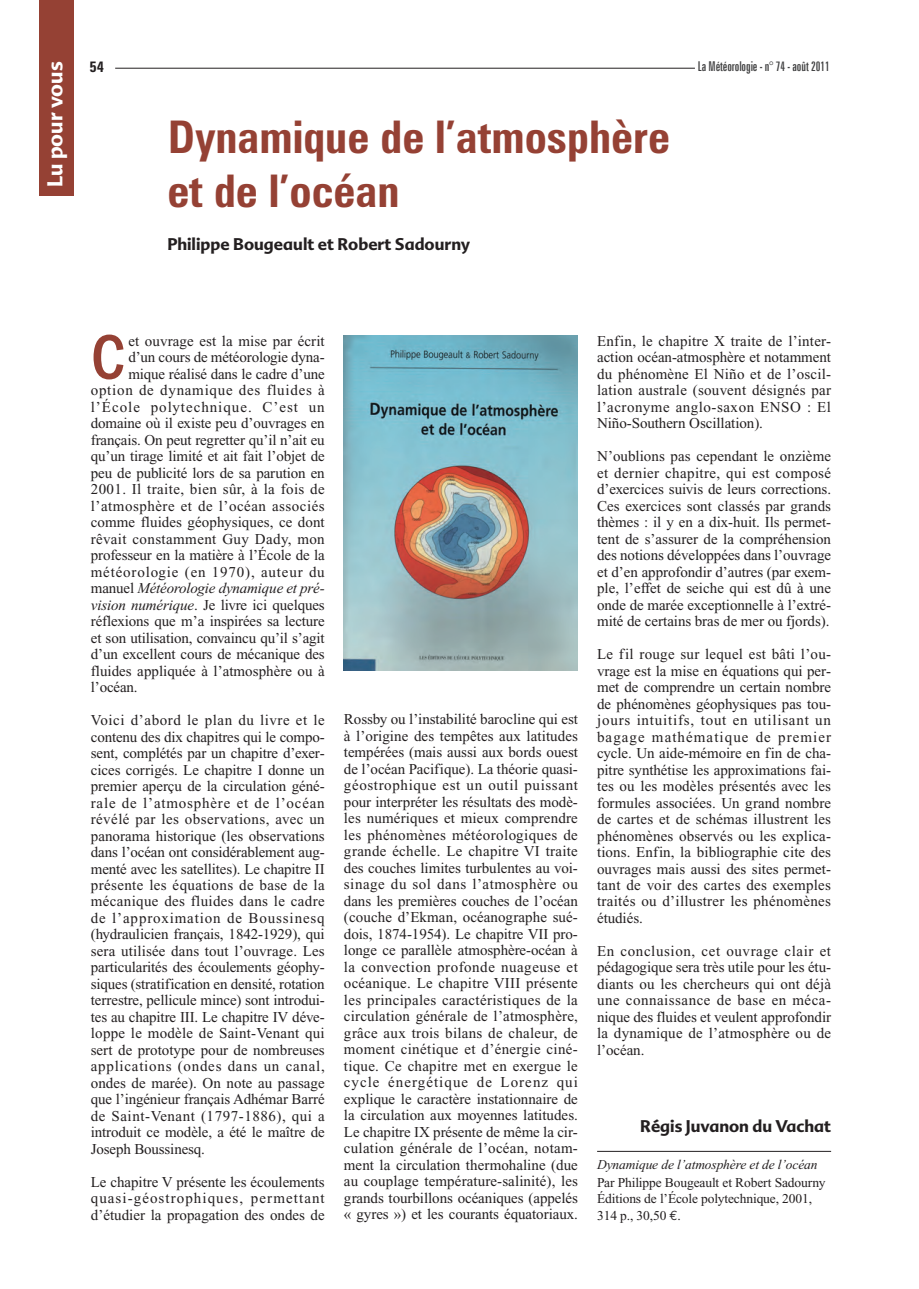
<style>
.page{position:relative;width:919px;height:1289px;background:#fff}
.page>*{position:absolute;margin:0;border:0;box-sizing:border-box;transform-origin:0 0}
.t1{font:500 condensed 64.95px "Franklin Gothic";color:#954134}
.t2{font:700 condensed 45px/54px "Zurich BT";color:#954134}
.t3{font:700 21px "Advert";color:#fff}
.t4{font:700 16.5px "Advert";color:#231f20}
.t5{font:15px/16.5px "Times New Roman";letter-spacing:-.005em;color:#231f20;text-align:justify}
.t6{font:15px "Times New Roman";letter-spacing:.025em;color:#231f20}
.t7{font:italic 15px "Times New Roman";letter-spacing:-.01em;color:#231f20}
.t8{font:15px "Times New Roman";letter-spacing:.035em;color:#231f20}
.t9{font:15px "Times New Roman";letter-spacing:.055em;color:#231f20}
.t10{font:15px "Times New Roman";letter-spacing:.05em;color:#231f20}
.t11{font:15px "Times New Roman";letter-spacing:.065em;color:#231f20}
.t12{font:700 condensed 15px "Zurich BT";color:#231f20}
.t13{font:13.5px/16.5px "Times New Roman";letter-spacing:-.01em;color:#231f20}
.t14{font:italic 13.5px "Times New Roman";letter-spacing:-.01em;color:#231f20}
.t15{font:extra-condensed 13.5px "Zurich BT";letter-spacing:-.005em;color:#3e3e3f}
.s1{font-style:normal}
.s2{font-style:italic}
.s3{font-family:"Euro Mono"}
</style>
<div class="page">
<hr style="left:115px;top:68px;width:580px;height:1px;background:#231f20">
<div style="left:40px;top:0;width:34px;height:196px;background:#954134"></div>
<img style="left:344px;top:335px;width:234px;height:335px">
<hr style="left:597px;top:1151px;width:234px;height:1px;background:#231f20">
<h3 class="t3" style="left:43px;top:187px;width:127px;rotate:-90deg">Lu pour vous</h3>
<p class="t12" style="left:89px;top:62px;width:16px">54</p>
<p class="t15" style="left:698px;top:62px;width:133px">La Météorologie - n° 74 - août 2011</p>
<h2 class="t2" style="left:167px;top:114px;width:504px">Dynamique de l’atmosphère et de l’océan</h2>
<p class="t4" style="left:167px;top:234px;width:304px">Philippe Bougeault et Robert Sadourny</p>
<h1 class="t1" style="left:91px;top:335px;width:36px">C</h1>
<p class="t5" style="left:128px;top:334px;width:198px">et ouvrage est la mise par écrit</p>
<p class="t5" style="left:128px;top:350px;width:198px">d’un cours de météorologie dyna-</p>
<p class="t5" style="left:128px;top:367px;width:198px">mique réalisé dans le cadre d’une</p>
<p class="t10" style="left:91px;top:385px;width:235px">option de dynamique des fluides à</p>
<p class="t11" style="left:91px;top:401px;width:235px">l’École polytechnique. C’est un</p>
<p class="t5" style="left:91px;top:416px;width:235px">domaine où il existe peu d’ouvrages en</p>
<p class="t5" style="left:91px;top:433px;width:235px">français. On peut regretter qu’il n’ait eu</p>
<p class="t5" style="left:91px;top:449px;width:235px">qu’un tirage limité et ait fait l’objet de</p>
<p class="t5" style="left:91px;top:466px;width:235px">peu de publicité lors de sa parution en</p>
<p class="t6" style="left:91px;top:483px;width:235px">2001. Il traite, bien sûr, à la fois de</p>
<p class="t8" style="left:91px;top:500px;width:235px">l’atmosphère et de l’océan associés</p>
<p class="t5" style="left:91px;top:515px;width:235px">comme fluides géophysiques, ce dont</p>
<p class="t6" style="left:91px;top:533px;width:235px">rêvait constamment Guy Dady, mon</p>
<p class="t5" style="left:91px;top:548px;width:235px">professeur en la matière à l’École de la</p>
<p class="t9" style="left:91px;top:566px;width:235px">météorologie (en 1970), auteur du</p>
<p class="t7" style="left:91px;top:582px;width:235px"><span class="s1">manuel</span> Météorologie dynamique et pré-</p>
<p class="t5" style="left:91px;top:597px;width:235px"><span class="s2">vision numérique</span>. Je livre ici quelques</p>
<p class="t5" style="left:91px;top:614px;width:235px">réflexions que m’a inspirées sa lecture</p>
<p class="t5" style="left:91px;top:630px;width:235px">et son utilisation, convaincu qu’il s’agit</p>
<p class="t5" style="left:91px;top:647px;width:235px">d’un excellent cours de mécanique des</p>
<p class="t5" style="left:91px;top:663px;width:235px">fluides appliquée à l’atmosphère ou à</p>
<p class="t5" style="left:91px;top:680px;width:48px">l’océan.</p>
<p class="t5" style="left:91px;top:713px;width:235px">Voici d’abord le plan du livre et le contenu des dix chapitres qui le compo&shy;sent, complétés par un chapitre d’exer&shy;cices corrigés. Le chapitre I donne un premier aperçu de la circulation géné&shy;rale de l’atmosphère et de l’océan révélé par les observations, avec un panorama historique (les observations dans l’océan ont considérablement aug&shy;menté avec les satellites). Le chapitre II présente les équations de base de la mécanique des fluides dans le cadre de l’approximation de Boussinesq (hydraulicien français, 1842-1929), qui sera utilisée dans tout l’ouvrage. Les particularités des écoulements géophy&shy;siques (stratification en densité, rotation terrestre, pellicule mince) sont introdui&shy;tes au chapitre III. Le chapitre IV déve&shy;loppe le modèle de Saint-Venant qui sert de prototype pour de nombreuses applications (ondes dans un canal, ondes de marée). On note au passage que l’ingénieur français Adhémar Barré de Saint-Venant (1797-1886), qui a introduit ce modèle, a été le maître de Joseph Boussinesq.</p>
<p class="t5" style="left:91px;top:1174px;width:235px">Le chapitre V présente les écoulements quasi-géostrophiques, permettant d’étudier la propagation des ondes de</p>
<p class="t5" style="left:344px;top:712px;width:235px">Rossby ou l’instabilité barocline qui est à l’origine des tempêtes aux latitudes tempérées (mais aussi aux bords ouest de l’océan Pacifique). La théorie quasi&shy;géostrophique est un outil puissant pour interpréter les résultats des modè&shy;les numériques et mieux comprendre les phénomènes météorologiques de grande échelle. Le chapitre VI traite des couches limites turbulentes au voi&shy;sinage du sol dans l’atmosphère ou dans les premières couches de l’océan (couche d’Ekman, océanographe sué&shy;dois, 1874-1954). Le chapitre VII pro&shy;longe ce parallèle atmosphère-océan à la convection profonde nuageuse et océanique. Le chapitre VIII présente les principales caractéristiques de la circulation générale de l’atmosphère, grâce aux trois bilans de chaleur, de moment cinétique et d’énergie ciné&shy;tique. Ce chapitre met en exergue le cycle énergétique de Lorenz qui explique le caractère instationnaire de la circulation aux moyennes latitudes.<br>Le chapitre IX présente de même la cir&shy;culation générale de l’océan, notam&shy;ment la circulation thermohaline (due au couplage température-salinité), les grands tourbillons océaniques (appelés « gyres ») et les courants équatoriaux.</p>
<p class="t5" style="left:597px;top:334px;width:235px">Enfin, le chapitre X traite de l’inter&shy;action océan-atmosphère et notamment du phénomène El Niño et de l’oscil&shy;lation australe (souvent désignés par l’acronyme anglo-saxon ENSO : El Niño-Southern Oscillation).</p>
<p class="t5" style="left:597px;top:449px;width:235px">N’oublions pas cependant le onzième et dernier chapitre, qui est composé d’exercices suivis de leurs corrections.<br>Ces exercices sont classés par grands thèmes : il y en a dix-huit. Ils permet&shy;tent de s’assurer de la compréhension des notions développées dans l’ouvrage et d’en approfondir d’autres (par exem&shy;ple, l’effet de seiche qui est dû à une onde de marée exceptionnelle à l’extré&shy;mité de certains bras de mer ou fjords).</p>
<p class="t5" style="left:597px;top:647px;width:235px">Le fil rouge sur lequel est bâti l’ou&shy;vrage est la mise en équations qui per&shy;met de comprendre un certain nombre de phénomènes géophysiques pas tou&shy;jours intuitifs, tout en utilisant un bagage mathématique de premier cycle. Un aide-mémoire en fin de cha&shy;pitre synthétise les approximations fai&shy;tes ou les modèles présentés avec les formules associées. Un grand nombre de cartes et de schémas illustrent les phénomènes observés ou les explica&shy;tions. Enfin, la bibliographie cite des ouvrages mais aussi des sites permet&shy;tant de voir des cartes des exemples traités ou d’illustrer les phénomènes étudiés.</p>
<p class="t5" style="left:597px;top:944px;width:235px">En conclusion, cet ouvrage clair et pédagogique sera très utile pour les étu&shy;diants ou les chercheurs qui ont déjà une connaissance de base en méca&shy;nique des fluides et veulent approfondir la dynamique de l’atmosphère ou de l’océan.</p>
<p class="t4" style="left:640px;top:1116px;width:192px">Régis Juvanon du Vachat</p>
<p class="t14" style="left:597px;top:1159px;width:222px">Dynamique de l’atmosphère et de l’océan</p>
<p class="t13" style="left:597px;top:1175px;width:230px">Par Philippe Bougeault et Robert Sadourny<br>Éditions de l’École polytechnique, 2001,<br>314 p., 30,50 <span class="s3">€</span>.</p>
</div>
